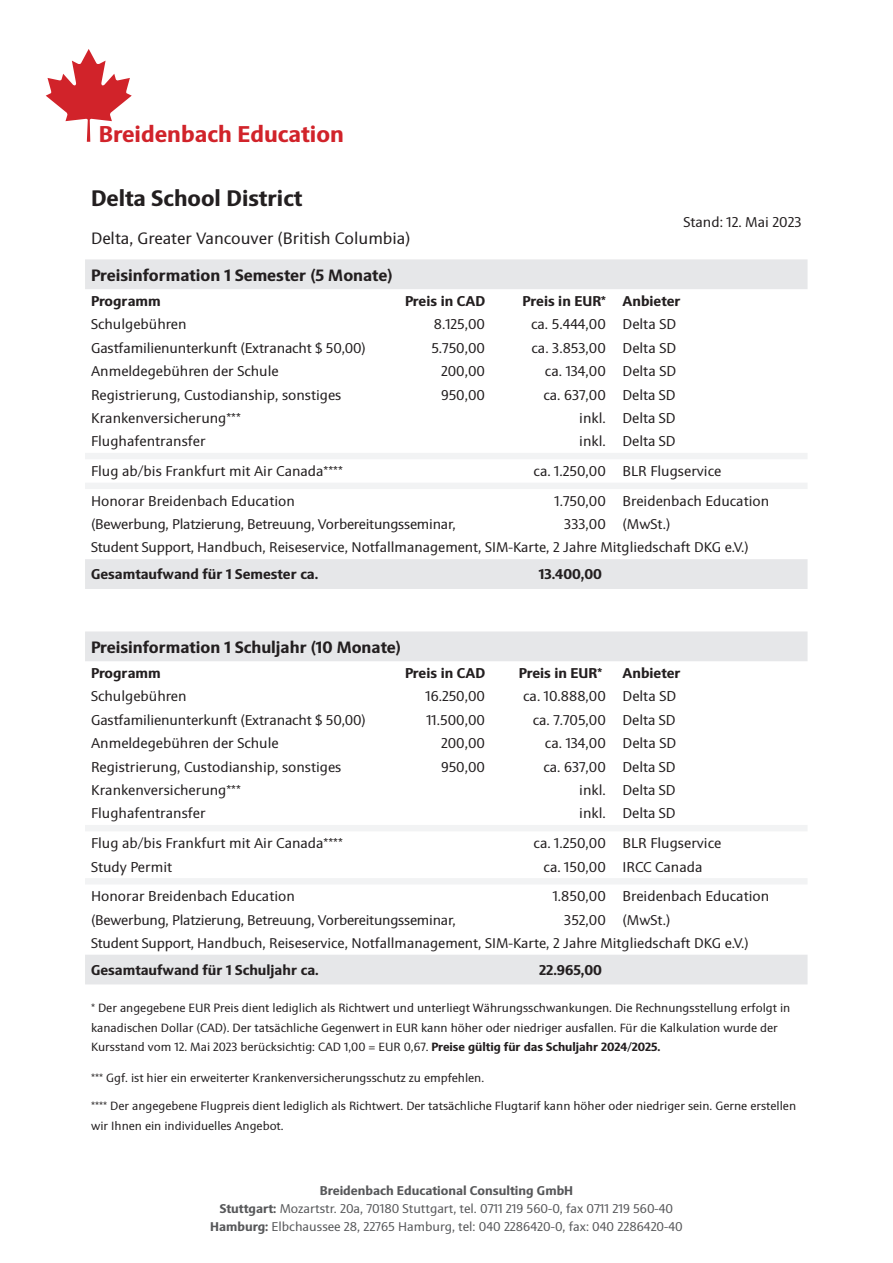
<style>
.page{position:relative;width:893px;height:1263px;background:#fff}
.page>*{position:absolute;margin:0;border:0;box-sizing:border-box;transform-origin:0 0}
.t1{font:700 22.95px "Sinova Pro";color:#d1232a}
.t2{font:700 22.5px "Sinova Pro";color:#231f20}
.t3{font:700 16.5px "Sinova Pro";color:#231f20}
.t4{font:16.5px "Sinova Pro";color:#231f20}
.t5{font:14.25px "Sinova Pro";color:#231f20}
.t6{font:700 14.25px "Sinova Pro";color:#231f20}
.t7{font:14.1px "Sinova Pro";letter-spacing:-.015em;color:#231f20}
.t8{font:12.75px "Sinova Pro";color:#57585a}
.t9{font:700 12.75px "Sinova Pro";color:#57585a}
.t10{font:12px/19.5px "Sinova Pro";color:#231f20}
.s1{font-weight:700}
</style>
<div class="page">
<svg style="left:85px;top:259px;width:722px;height:725px"></svg>
<svg style="left:85px;top:453px;width:722px;height:431px"></svg>
<svg style="left:46px;top:49px;width:86px;height:93px"></svg>
<p class="t1" style="left:99px;top:120px;width:247px">Breidenbach Education</p>
<p class="t2" style="left:91px;top:185px;width:213px">Delta School District</p>
<p class="t5" style="left:683px;top:214px;width:120px">Stand: 12. Mai 2023</p>
<p class="t4" style="left:91px;top:229px;width:321px">Delta, Greater Vancouver (British Columbia)</p>
<p class="t3" style="left:91px;top:265px;width:303px">Preisinformation 1 Semester (5 Monate)</p>
<p class="t6" style="left:91px;top:293px;width:71px">Programm</p>
<p class="t6" style="left:405px;top:293px;width:82px">Preis in CAD</p>
<p class="t6" style="left:523px;top:293px;width:85px">Preis in EUR*</p>
<p class="t6" style="left:623px;top:293px;width:59px">Anbieter</p>
<p class="t5" style="left:91px;top:316px;width:97px">Schulgebühren</p>
<p class="t5" style="left:434px;top:316px;width:53px">8.125,00</p>
<p class="t5" style="left:531px;top:316px;width:76px">ca. 5.444,00</p>
<p class="t5" style="left:623px;top:316px;width:55px">Delta SD</p>
<p class="t5" style="left:91px;top:339px;width:276px">Gastfamilienunterkunft (Extranacht $ 50,00)</p>
<p class="t5" style="left:431px;top:339px;width:55px">5.750,00</p>
<p class="t5" style="left:532px;top:339px;width:76px">ca. 3.853,00</p>
<p class="t5" style="left:623px;top:339px;width:55px">Delta SD</p>
<p class="t5" style="left:91px;top:363px;width:189px">Anmeldegebühren der Schule</p>
<p class="t5" style="left:441px;top:363px;width:46px">200,00</p>
<p class="t5" style="left:545px;top:363px;width:62px">ca. 134,00</p>
<p class="t5" style="left:623px;top:363px;width:55px">Delta SD</p>
<p class="t5" style="left:91px;top:386px;width:252px">Registrierung, Custodianship, sonstiges</p>
<p class="t5" style="left:441px;top:386px;width:46px">950,00</p>
<p class="t5" style="left:543px;top:386px;width:64px">ca. 637,00</p>
<p class="t5" style="left:623px;top:386px;width:55px">Delta SD</p>
<p class="t5" style="left:91px;top:410px;width:151px">Krankenversicherung***</p>
<p class="t5" style="left:579px;top:410px;width:28px">inkl.</p>
<p class="t5" style="left:623px;top:410px;width:55px">Delta SD</p>
<p class="t5" style="left:91px;top:433px;width:116px">Flughafentransfer</p>
<p class="t5" style="left:579px;top:433px;width:28px">inkl.</p>
<p class="t5" style="left:623px;top:433px;width:55px">Delta SD</p>
<p class="t5" style="left:91px;top:463px;width:253px">Flug ab/bis Frankfurt mit Air Canada****</p>
<p class="t5" style="left:534px;top:463px;width:74px">ca. 1.250,00</p>
<p class="t5" style="left:623px;top:463px;width:100px">BLR Flugservice</p>
<p class="t5" style="left:91px;top:493px;width:205px">Honorar Breidenbach Education</p>
<p class="t5" style="left:555px;top:493px;width:53px">1.750,00</p>
<p class="t5" style="left:623px;top:493px;width:148px">Breidenbach Education</p>
<p class="t7" style="left:91px;top:516px;width:366px">(Bewerbung, Platzierung, Betreuung, Vorbereitungsseminar,</p>
<p class="t5" style="left:564px;top:516px;width:43px">333,00</p>
<p class="t5" style="left:623px;top:516px;width:49px">(MwSt.)</p>
<p class="t7" style="left:91px;top:539px;width:659px">Student Support, Handbuch, Reiseservice, Notfallmanagement, SIM-Karte, 2 Jahre Mitgliedschaft DKG e.V.)</p>
<p class="t6" style="left:91px;top:566px;width:229px">Gesamtaufwand für 1 Semester ca.</p>
<p class="t6" style="left:539px;top:566px;width:65px">13.400,00</p>
<p class="t3" style="left:91px;top:637px;width:311px">Preisinformation 1 Schuljahr (10 Monate)</p>
<p class="t6" style="left:91px;top:665px;width:71px">Programm</p>
<p class="t6" style="left:405px;top:665px;width:82px">Preis in CAD</p>
<p class="t6" style="left:519px;top:665px;width:85px">Preis in EUR*</p>
<p class="t6" style="left:623px;top:665px;width:59px">Anbieter</p>
<p class="t5" style="left:91px;top:688px;width:97px">Schulgebühren</p>
<p class="t5" style="left:425px;top:688px;width:61px">16.250,00</p>
<p class="t5" style="left:523px;top:688px;width:84px">ca. 10.888,00</p>
<p class="t5" style="left:623px;top:688px;width:55px">Delta SD</p>
<p class="t5" style="left:91px;top:711px;width:276px">Gastfamilienunterkunft (Extranacht $ 50,00)</p>
<p class="t5" style="left:426px;top:711px;width:60px">11.500,00</p>
<p class="t5" style="left:533px;top:711px;width:75px">ca. 7.705,00</p>
<p class="t5" style="left:623px;top:711px;width:55px">Delta SD</p>
<p class="t5" style="left:91px;top:735px;width:189px">Anmeldegebühren der Schule</p>
<p class="t5" style="left:441px;top:735px;width:46px">200,00</p>
<p class="t5" style="left:545px;top:735px;width:62px">ca. 134,00</p>
<p class="t5" style="left:623px;top:735px;width:55px">Delta SD</p>
<p class="t5" style="left:91px;top:758px;width:252px">Registrierung, Custodianship, sonstiges</p>
<p class="t5" style="left:441px;top:758px;width:46px">950,00</p>
<p class="t5" style="left:543px;top:758px;width:64px">ca. 637,00</p>
<p class="t5" style="left:623px;top:758px;width:55px">Delta SD</p>
<p class="t5" style="left:91px;top:782px;width:151px">Krankenversicherung***</p>
<p class="t5" style="left:579px;top:782px;width:28px">inkl.</p>
<p class="t5" style="left:623px;top:782px;width:55px">Delta SD</p>
<p class="t5" style="left:91px;top:805px;width:116px">Flughafentransfer</p>
<p class="t5" style="left:579px;top:805px;width:28px">inkl.</p>
<p class="t5" style="left:623px;top:805px;width:55px">Delta SD</p>
<p class="t5" style="left:91px;top:835px;width:253px">Flug ab/bis Frankfurt mit Air Canada****</p>
<p class="t5" style="left:534px;top:835px;width:74px">ca. 1.250,00</p>
<p class="t5" style="left:623px;top:835px;width:100px">BLR Flugservice</p>
<p class="t5" style="left:91px;top:858px;width:83px">Study Permit</p>
<p class="t5" style="left:544px;top:858px;width:64px">ca. 150,00</p>
<p class="t5" style="left:623px;top:858px;width:81px">IRCC Canada</p>
<p class="t5" style="left:91px;top:888px;width:205px">Honorar Breidenbach Education</p>
<p class="t5" style="left:553px;top:888px;width:55px">1.850,00</p>
<p class="t5" style="left:623px;top:888px;width:148px">Breidenbach Education</p>
<p class="t7" style="left:91px;top:911px;width:366px">(Bewerbung, Platzierung, Betreuung, Vorbereitungsseminar,</p>
<p class="t5" style="left:564px;top:911px;width:43px">352,00</p>
<p class="t5" style="left:623px;top:911px;width:49px">(MwSt.)</p>
<p class="t7" style="left:91px;top:935px;width:659px">Student Support, Handbuch, Reiseservice, Notfallmanagement, SIM-Karte, 2 Jahre Mitgliedschaft DKG e.V.)</p>
<p class="t6" style="left:91px;top:962px;width:229px">Gesamtaufwand für 1 Schuljahr ca.</p>
<p class="t6" style="left:539px;top:962px;width:64px">22.965,00</p>
<p class="t10" style="left:91px;top:998px;width:701px">* Der angegebene EUR Preis dient lediglich als Richtwert und unterliegt Währungsschwankungen. Die Rechnungsstellung erfolgt in kanadischen Dollar (CAD). Der tatsächliche Gegenwert in EUR kann höher oder niedriger ausfallen. Für die Kalkulation wurde der<br>Kursstand vom 12. Mai 2023 berücksichtig: CAD 1,00 = EUR 0,67. <span class="s1">Preise gültig für das Schuljahr 2024/2025.</span></p>
<p class="t10" style="left:91px;top:1068px;width:395px">*** Ggf. ist hier ein erweiterter Krankenversicherungsschutz zu empfehlen.</p>
<p class="t10" style="left:91px;top:1096px;width:707px">**** Der angegebene Flugpreis dient lediglich als Richtwert. Der tatsächliche Flugtarif kann höher oder niedriger sein. Gerne erstellen wir Ihnen ein individuelles Angebot.</p>
<p class="t9" style="left:320px;top:1183px;width:255px">Breidenbach Educational Consulting GmbH</p>
<p class="t8" style="left:220px;top:1201px;width:455px"><span class="s1">Stuttgart:</span> Mozartstr. 20a, 70180 Stuttgart, tel. 0711 219 560-0, fax 0711 219 560-40</p>
<p class="t8" style="left:210px;top:1219px;width:474px"><span class="s1">Hamburg:</span> Elbchaussee 28, 22765 Hamburg, tel: 040 2286420-0, fax: 040 2286420-40</p>
</div>
